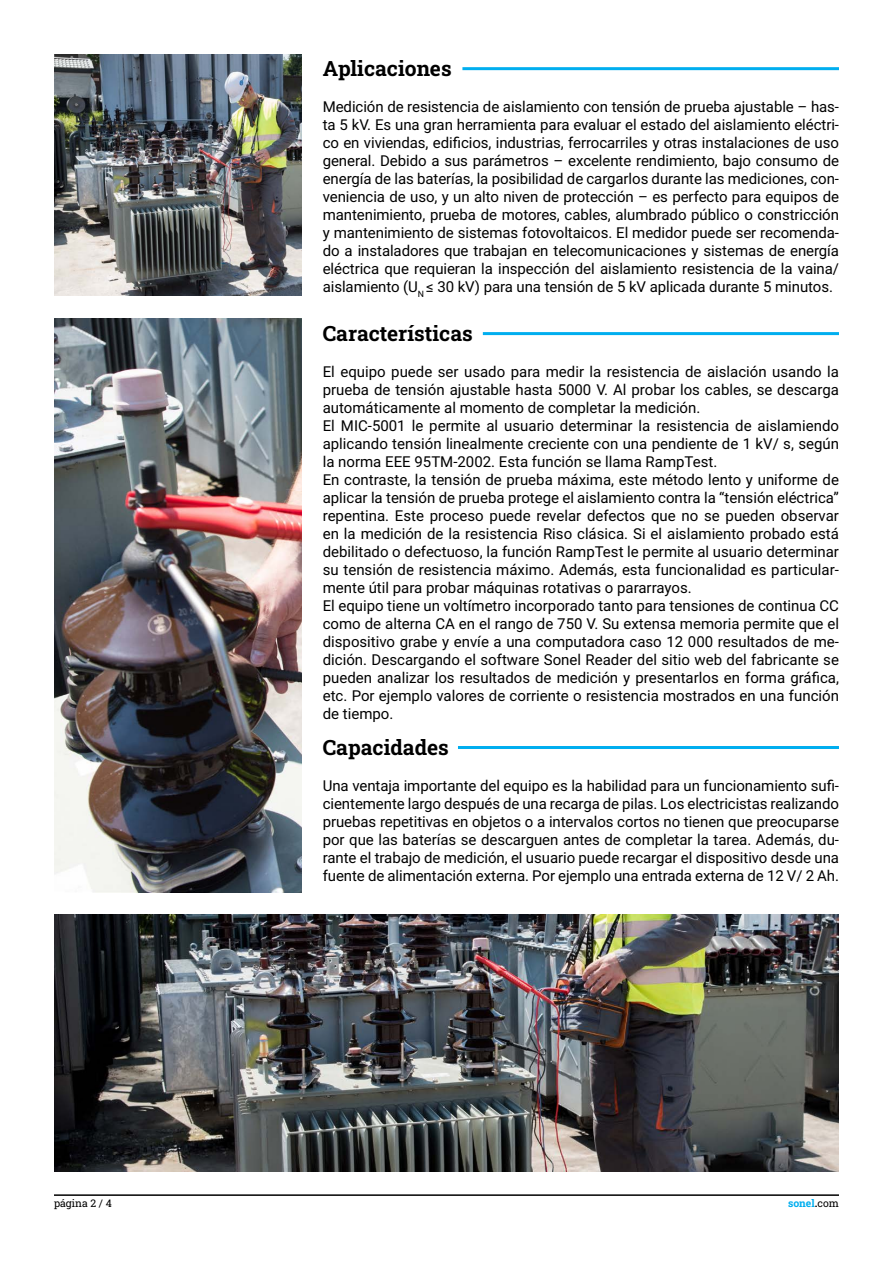
<style>
.page{position:relative;width:893px;height:1263px;background:#fff}
.page>*{position:absolute;margin:0;border:0;box-sizing:border-box;transform-origin:0 0}
.t1{font:21px "Roboto Slab";color:#000}
.t2{font:15px/18px "Roboto";color:#000;text-align:justify}
.t3{font:10.5px "Roboto Slab";color:#000}
.t4{font:10.5px "Roboto Slab";color:#00aeef}
.s1{color:#000}
</style>
<div class="page">
<hr style="left:54px;top:1194px;width:785px;height:2px;background:#000">
<img style="left:54px;top:54px;width:247px;height:242px">
<hr style="left:462px;top:67px;width:377px;height:3px;background:#00aeef">
<hr style="left:483px;top:332px;width:356px;height:3px;background:#00aeef">
<hr style="left:458px;top:746px;width:381px;height:3px;background:#00aeef">
<img style="left:54px;top:914px;width:785px;height:257px">
<img style="left:54px;top:319px;width:247px;height:574px">
<h1 class="t1" style="left:323px;top:54px;width:130px">Aplicaciones</h1>
<p class="t2" style="left:323px;top:97px;width:518px">Medición de resistencia de aislamiento con tensión de prueba ajustable – has&shy;ta 5 kV. Es una gran herramienta para evaluar el estado del aislamiento eléctri&shy;co en viviendas, edificios, industrias, ferrocarriles y otras instalaciones de uso general. Debido a sus parámetros – excelente rendimiento, bajo consumo de energía de las baterías, la posibilidad de cargarlos durante las mediciones, con&shy;veniencia de uso, y un alto niven de protección – es perfecto para equipos de mantenimiento, prueba de motores, cables, alumbrado público o constricción y mantenimiento de sistemas fotovoltaicos. El medidor puede ser recomenda&shy;do a instaladores que trabajan en telecomunicaciones y sistemas de energía eléctrica que requieran la inspección del aislamiento resistencia de la vaina/ aislamiento (U<sub>N</sub> ≤ 30 kV) para una tensión de 5 kV aplicada durante 5 minutos.</p>
<h1 class="t1" style="left:323px;top:319px;width:152px">Características</h1>
<p class="t2" style="left:323px;top:362px;width:518px;text-align:left">El equipo puede ser usado para medir la resistencia de aislación usando la prueba de tensión ajustable hasta 5000 V. Al probar los cables, se descarga automáticamente al momento de completar la medición.<br>El MIC-5001 le permite al usuario determinar la resistencia de aislamiendo aplicando tensión linealmente creciente con una pendiente de 1 kV/ s, según la norma EEE 95TM-2002. Esta función se llama RampTest.<br>En contraste, la tensión de prueba máxima, este método lento y uniforme de aplicar la tensión de prueba protege el aislamiento contra la “tensión eléctrica” repentina. Este proceso puede revelar defectos que no se pueden observar en la medición de la resistencia Riso clásica. Si el aislamiento probado está debilitado o defectuoso, la función RampTest le permite al usuario determinar su tensión de resistencia máximo. Además, esta funcionalidad es particular&shy;mente útil para probar máquinas rotativas o pararrayos.<br>El equipo tiene un voltímetro incorporado tanto para tensiones de continua CC como de alterna CA en el rango de 750 V. Su extensa memoria permite que el dispositivo grabe y envíe a una computadora caso 12 000 resultados de me&shy;dición. Descargando el software Sonel Reader del sitio web del fabricante se pueden analizar los resultados de medición y presentarlos en forma gráfica, etc. Por ejemplo valores de corriente o resistencia mostrados en una función de tiempo.</p>
<h1 class="t1" style="left:323px;top:733px;width:128px">Capacidades</h1>
<p class="t2" style="left:323px;top:776px;width:518px">Una ventaja importante del equipo es la habilidad para un funcionamiento sufi&shy;cientemente largo después de una recarga de pilas. Los electricistas realizando pruebas repetitivas en objetos o a intervalos cortos no tienen que preocuparse por que las baterías se descarguen antes de completar la tarea. Además, du&shy;rante el trabajo de medición, el usuario puede recargar el dispositivo desde una fuente de alimentación externa. Por ejemplo una entrada externa de 12 V/ 2 Ah.</p>
<p class="t3" style="left:54px;top:1196px;width:59px">página 2 / 4</p>
<p class="t4" style="left:788px;top:1196px;width:52px">sonel<span class="s1">.com</span></p>
</div>
